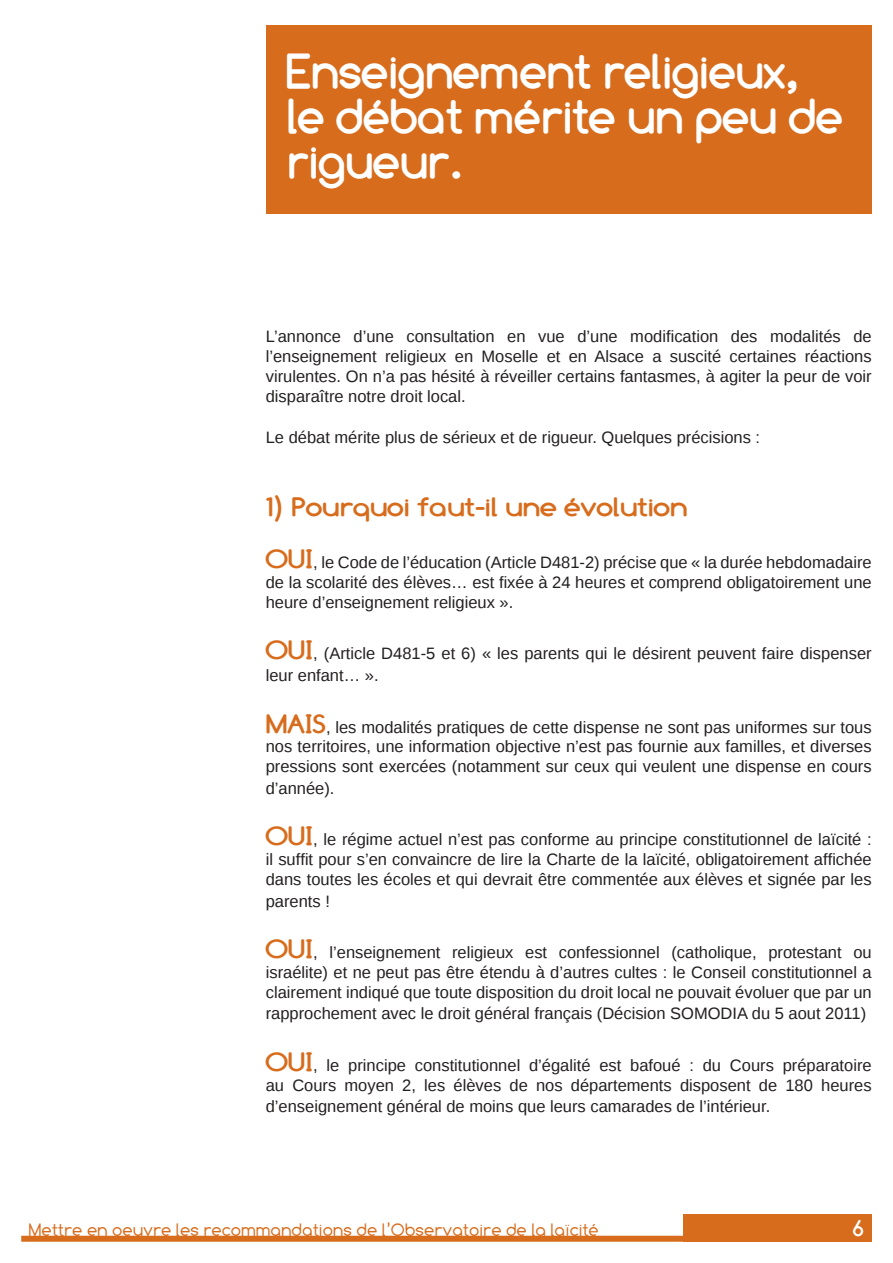
<style>
.page{position:relative;width:893px;height:1263px;background:#fff}
.page>*{position:absolute;margin:0;border:0;box-sizing:border-box;transform-origin:0 0}
.t1{font:700 48px/45px "Comfortaa";color:#fff}
.t2{font:700 26.1px "Comfortaa";color:#d76c1c;scale:1.15 1}
.t3{font:700 22.5px "Comfortaa";color:#fff}
.t4{font:18px "Comfortaa";color:#d76c1c}
.t5{font:16.5px/19.8px "Liberation Sans";color:#231f20;text-align:justify}
.s1{font-family:"Comfortaa";font-weight:700;font-size:26.1px;color:#d76c1c}
</style>
<div class="page">
<div style="left:684px;top:1214px;width:188px;height:28px;background:#d76c1c"></div>
<div style="left:21px;top:1236px;width:851px;height:6px;background:#d76c1c"></div>
<div style="left:266px;top:26px;width:606px;height:188px;background:#d76c1c"></div>
<p class="t1" style="left:287px;top:49px;width:513px">Enseignement religieux,</p>
<p class="t1" style="left:287px;top:94px;width:557px">le débat mérite un peu de rigueur.</p>
<p class="t5" style="left:266px;top:328px;width:607px">L’annonce d’une consultation en vue d’une modification des modalités de l’enseignement religieux en Moselle et en Alsace a suscité certaines réactions virulentes. On n’a pas hésité à réveiller certains fantasmes, à agiter la peur de voir disparaître notre droit local.</p>
<p class="t5" style="left:266px;top:428px;width:496px">Le débat mérite plus de sérieux et de rigueur. Quelques précisions :</p>
<p class="t2" style="left:266px;top:492px;width:368px">1) Pourquoi faut-il une évolution</p>
<p class="t5" style="left:266px;top:553px;width:607px"><span class="s1">OUI</span>, le Code de l’éducation (Article D481-2) précise que « la durée hebdomadaire de la scolarité des élèves… est fixée à 24 heures et comprend obligatoirement une heure d’enseignement religieux ».</p>
<p class="t5" style="left:266px;top:643px;width:607px;line-height:21.6px"><span class="s1">OUI</span>, (Article D481-5 et 6) « les parents qui le désirent peuvent faire dispenser leur enfant… ».</p>
<p class="t5" style="left:266px;top:718px;width:607px"><span class="s1">MAIS</span>, les modalités pratiques de cette dispense ne sont pas uniformes sur tous nos territoires, une information objective n’est pas fournie aux familles, et diverses pressions sont exercées (notamment sur ceux qui veulent une dispense en cours</p>
<p class="t5" style="left:266px;top:779px;width:70px">d’année).</p>
<p class="t5" style="left:266px;top:830px;width:607px"><span class="s1">OUI</span>, le régime actuel n’est pas conforme au principe constitutionnel de laïcité : il suffit pour s’en convaincre de lire la Charte de la laïcité, obligatoirement affichée dans toutes les écoles et qui devrait être commentée aux élèves et signée par les</p>
<p class="t5" style="left:266px;top:892px;width:66px">parents !</p>
<p class="t5" style="left:266px;top:943px;width:607px"><span class="s1">OUI</span>, l’enseignement religieux est confessionnel (catholique, protestant ou israélite) et ne peut pas être étendu à d’autres cultes : le Conseil constitutionnel a clairement indiqué que toute disposition du droit local ne pouvait évoluer que par un</p>
<p class="t5" style="left:266px;top:1004px;width:602px">rapprochement avec le droit général français (Décision SOMODIA du 5 aout 2011)</p>
<p class="t5" style="left:266px;top:1056px;width:607px"><span class="s1">OUI</span>, le principe constitutionnel d’égalité est bafoué : du Cours préparatoire au Cours moyen 2, les élèves de nos départements disposent de 180 heures</p>
<p class="t5" style="left:266px;top:1097px;width:506px">d’enseignement général de moins que leurs camarades de l’intérieur.</p>
<p class="t4" style="left:29px;top:1219px;width:572px">Mettre en oeuvre les recommandations de l’Observatoire de la laïcité</p>
<p class="t3" style="left:853px;top:1215px;width:12px">6</p>
</div>
